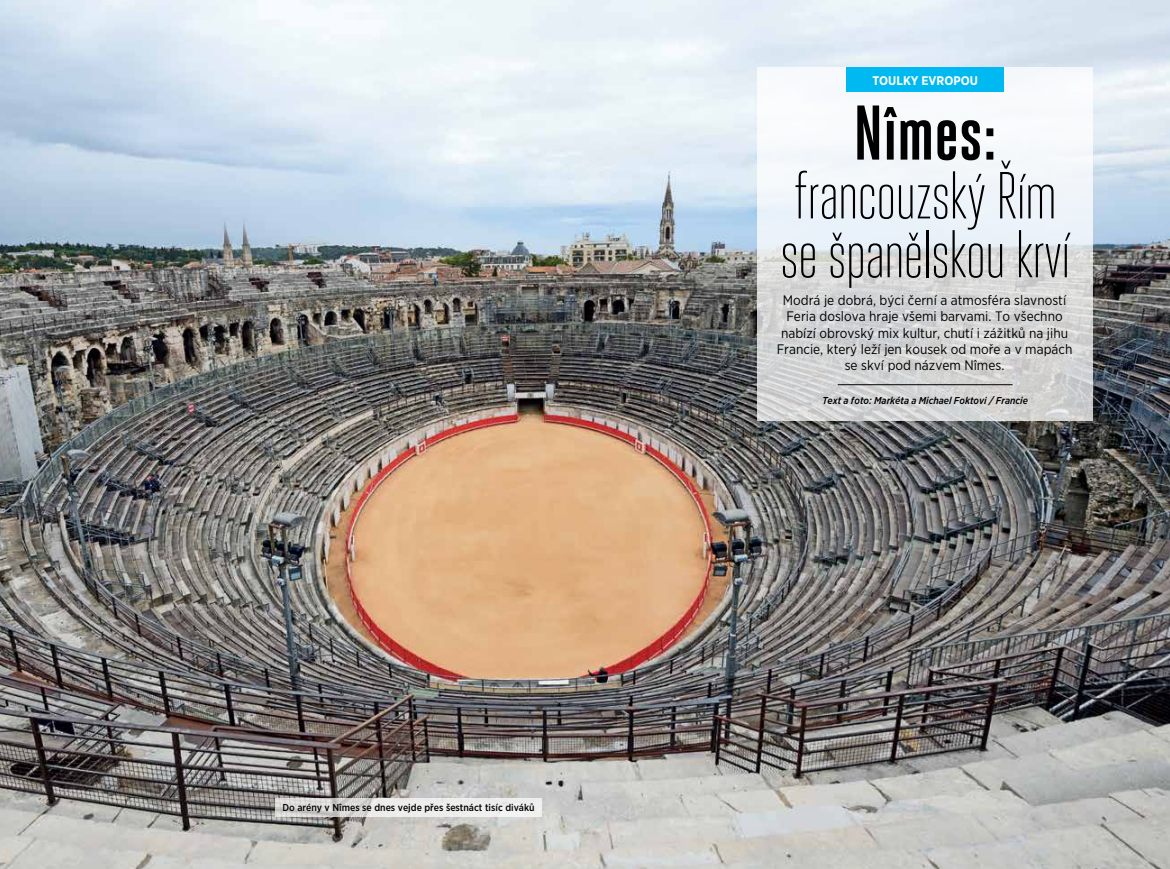
<style>
.page{position:relative;width:1170px;height:869px;background:#fff}
.page>*{position:absolute;margin:0;border:0;box-sizing:border-box;transform-origin:0 0}
.t1{font:700 77.25px "Heroic Condensed";color:#000}
.t2{font:300 66.25px/58.8px "Heroic Condensed";letter-spacing:-.02em;color:#000}
.t3{font:13.75px/16.2px "Gotham Narrow";color:#000;text-align:center}
.t4{font:700 12.5px "Gotham Narrow";color:#fff}
.t5{font:500 10px "Gotham Narrow";color:#000}
.t6{font:italic 500 10px "Gotham Narrow";color:#000}
</style>
<div class="page">
<img style="left:0;top:0;width:1169px;height:868px">
<svg style="left:757px;top:67px;width:335px;height:354px"></svg>
<hr style="left:837px;top:384px;width:175px;height:1px;background:#000">
<div style="left:846px;top:67px;width:157px;height:25px;background:#00b9f1"></div>
<svg style="left:275px;top:797px;width:267px;height:19px;background:#e0e0df"></svg>
<p class="t5" style="left:282px;top:800px;width:254px">Do arény v Nîmes se dnes vejde přes šestnáct tisíc diváků</p>
<p class="t4" style="left:872px;top:72px;width:107px">TOULKY EVROPOU</p>
<h1 class="t1" style="left:853px;top:90px;width:146px">Nîmes:</h1>
<h2 class="t2" style="left:779px;top:166px;width:292px">francouzský Řím se španělskou krví</h2>
<p class="t3" style="left:776px;top:292px;width:297px">Modrá je dobrá, býci černí a atmosféra slavností Feria doslova hraje všemi barvami. To všechno nabízí obrovský mix kultur, chutí i zážitků na jihu Francie, který leží jen kousek od moře a v mapách se skví pod názvem Nîmes.</p>
<p class="t6" style="left:822px;top:394px;width:207px">Text a foto: Markéta a Michael Foktovi / Francie</p>
</div>
